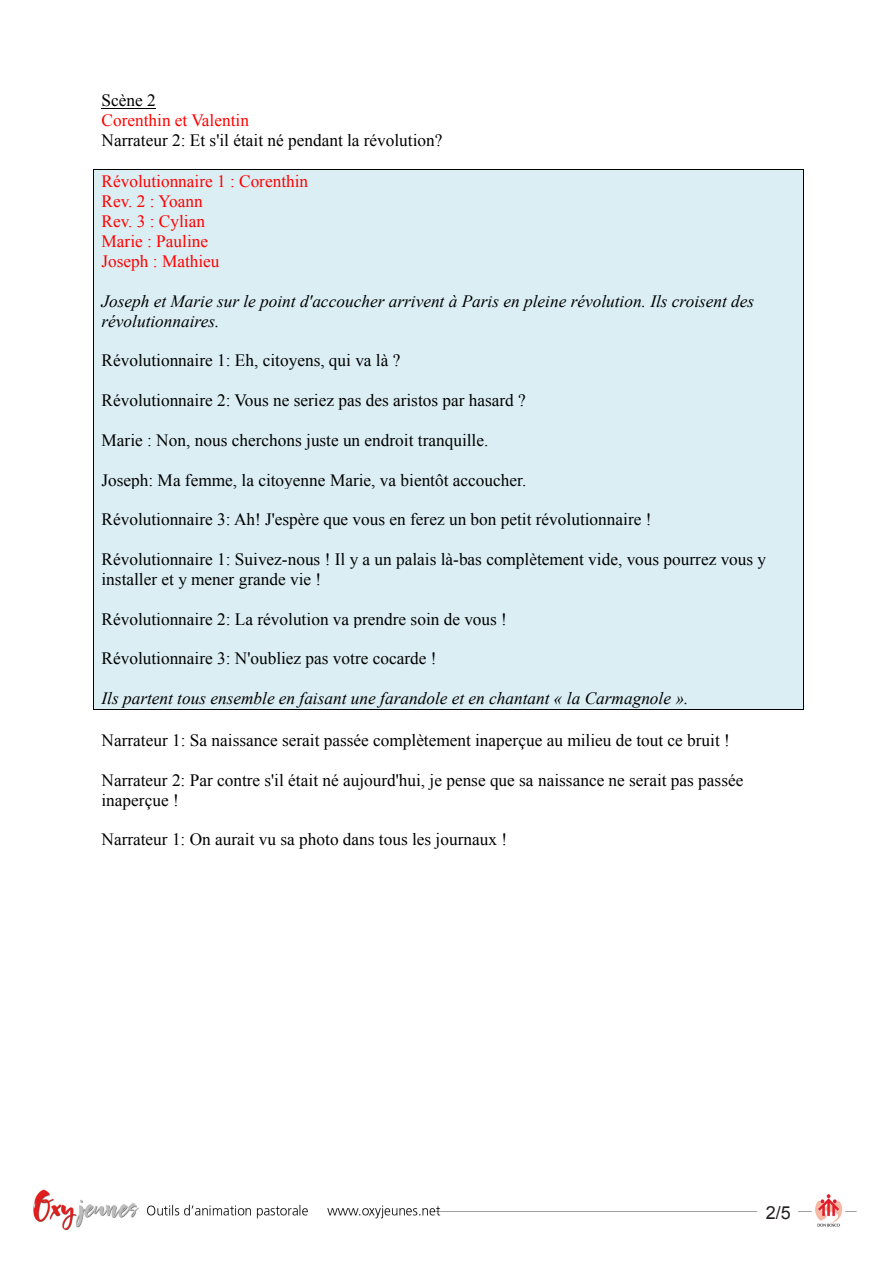
<style>
.page{position:relative;width:893px;height:1263px;background:#fff}
.page>*{position:absolute;margin:0;border:0;box-sizing:border-box;transform-origin:0 0}
.Page{font:18px "Arial";color:#231f20}
.t1{font:17.25px/19.8px "Times New Roman";color:#000}
.t2{font:italic 17.25px/19.8px "Times New Roman";color:#000}
.t3{font:17.25px/19.8px "Times New Roman";color:#f00}
.s1{color:#f00}
</style>
<div class="page">
<img style="left:33px;top:1189px;width:824px;height:42px">
<hr style="left:102px;top:108px;width:54px;height:1px;background:#000">
<div style="left:94px;top:170px;width:709px;height:21px;background:#daeef3"></div>
<hr style="left:93px;top:169px;width:711px;height:1px;background:#000">
<div style="left:94px;top:191px;width:709px;height:20px;background:#daeef3"></div>
<div style="left:94px;top:211px;width:709px;height:20px;background:#daeef3"></div>
<div style="left:94px;top:231px;width:709px;height:20px;background:#daeef3"></div>
<div style="left:94px;top:251px;width:709px;height:20px;background:#daeef3"></div>
<div style="left:94px;top:271px;width:709px;height:20px;background:#daeef3"></div>
<div style="left:94px;top:291px;width:709px;height:20px;background:#daeef3"></div>
<div style="left:94px;top:311px;width:709px;height:20px;background:#daeef3"></div>
<div style="left:94px;top:331px;width:709px;height:19px;background:#daeef3"></div>
<div style="left:94px;top:350px;width:709px;height:20px;background:#daeef3"></div>
<div style="left:94px;top:370px;width:709px;height:20px;background:#daeef3"></div>
<div style="left:94px;top:390px;width:709px;height:20px;background:#daeef3"></div>
<div style="left:94px;top:410px;width:709px;height:20px;background:#daeef3"></div>
<div style="left:94px;top:430px;width:709px;height:20px;background:#daeef3"></div>
<div style="left:94px;top:450px;width:709px;height:20px;background:#daeef3"></div>
<div style="left:94px;top:470px;width:709px;height:19px;background:#daeef3"></div>
<div style="left:94px;top:489px;width:709px;height:20px;background:#daeef3"></div>
<div style="left:94px;top:509px;width:709px;height:20px;background:#daeef3"></div>
<div style="left:94px;top:529px;width:709px;height:20px;background:#daeef3"></div>
<div style="left:94px;top:549px;width:709px;height:20px;background:#daeef3"></div>
<div style="left:94px;top:569px;width:709px;height:20px;background:#daeef3"></div>
<div style="left:94px;top:589px;width:709px;height:20px;background:#daeef3"></div>
<div style="left:94px;top:609px;width:709px;height:19px;background:#daeef3"></div>
<div style="left:94px;top:628px;width:709px;height:20px;background:#daeef3"></div>
<div style="left:94px;top:648px;width:709px;height:20px;background:#daeef3"></div>
<div style="left:94px;top:668px;width:709px;height:20px;background:#daeef3"></div>
<div style="left:94px;top:688px;width:709px;height:21px;background:#daeef3"></div>
<hr style="left:93px;top:709px;width:711px;height:1px;background:#000">
<svg style="left:93px;top:170px;width:1px;height:539px"></svg>
<svg style="left:803px;top:170px;width:1px;height:539px"></svg>
<p class="t1" style="left:102px;top:90px;width:342px">Scène 2<br><span class="s1">Corenthin et Valentin<br></span>Narrateur 2: Et s'il était né pendant la révolution?</p>
<p class="t3" style="left:102px;top:172px;width:208px">Révolutionnaire 1 : Corenthin<br>Rev. 2 : Yoann<br>Rev. 3 : Cylian<br>Marie : Pauline<br>Joseph : Mathieu</p>
<p class="t2" style="left:102px;top:291px;width:654px">Joseph et Marie sur le point d'accoucher arrivent à Paris en pleine révolution. Ils croisent des révolutionnaires.</p>
<p class="t1" style="left:102px;top:350px;width:300px">Révolutionnaire 1: Eh, citoyens, qui va là ?</p>
<p class="t1" style="left:102px;top:390px;width:426px">Révolutionnaire 2: Vous ne seriez pas des aristos par hasard ?</p>
<p class="t1" style="left:102px;top:430px;width:388px">Marie : Non, nous cherchons juste un endroit tranquille.</p>
<p class="t1" style="left:102px;top:470px;width:426px">Joseph: Ma femme, la citoyenne Marie, va bientôt accoucher.</p>
<p class="t1" style="left:102px;top:509px;width:551px">Révolutionnaire 3: Ah! J'espère que vous en ferez un bon petit révolutionnaire !</p>
<p class="t1" style="left:102px;top:549px;width:666px">Révolutionnaire 1: Suivez-nous ! Il y a un palais là-bas complètement vide, vous pourrez vous y installer et y mener grande vie !</p>
<p class="t1" style="left:102px;top:609px;width:407px">Révolutionnaire 2: La révolution va prendre soin de vous !</p>
<p class="t1" style="left:102px;top:648px;width:337px">Révolutionnaire 3: N'oubliez pas votre cocarde !</p>
<p class="t2" style="left:102px;top:688px;width:588px">Ils partent tous ensemble en faisant une farandole et en chantant « la Carmagnole ».</p>
<p class="t1" style="left:102px;top:730px;width:630px">Narrateur 1: Sa naissance serait passée complètement inaperçue au milieu de tout ce bruit !</p>
<p class="t1" style="left:102px;top:770px;width:643px">Narrateur 2: Par contre s'il était né aujourd'hui, je pense que sa naissance ne serait pas passée inaperçue !</p>
<p class="t1" style="left:102px;top:829px;width:407px">Narrateur 1: On aurait vu sa photo dans tous les journaux !</p>
<p class="Page" style="left:766px;top:1201px;width:27px">2/5</p>
</div>
